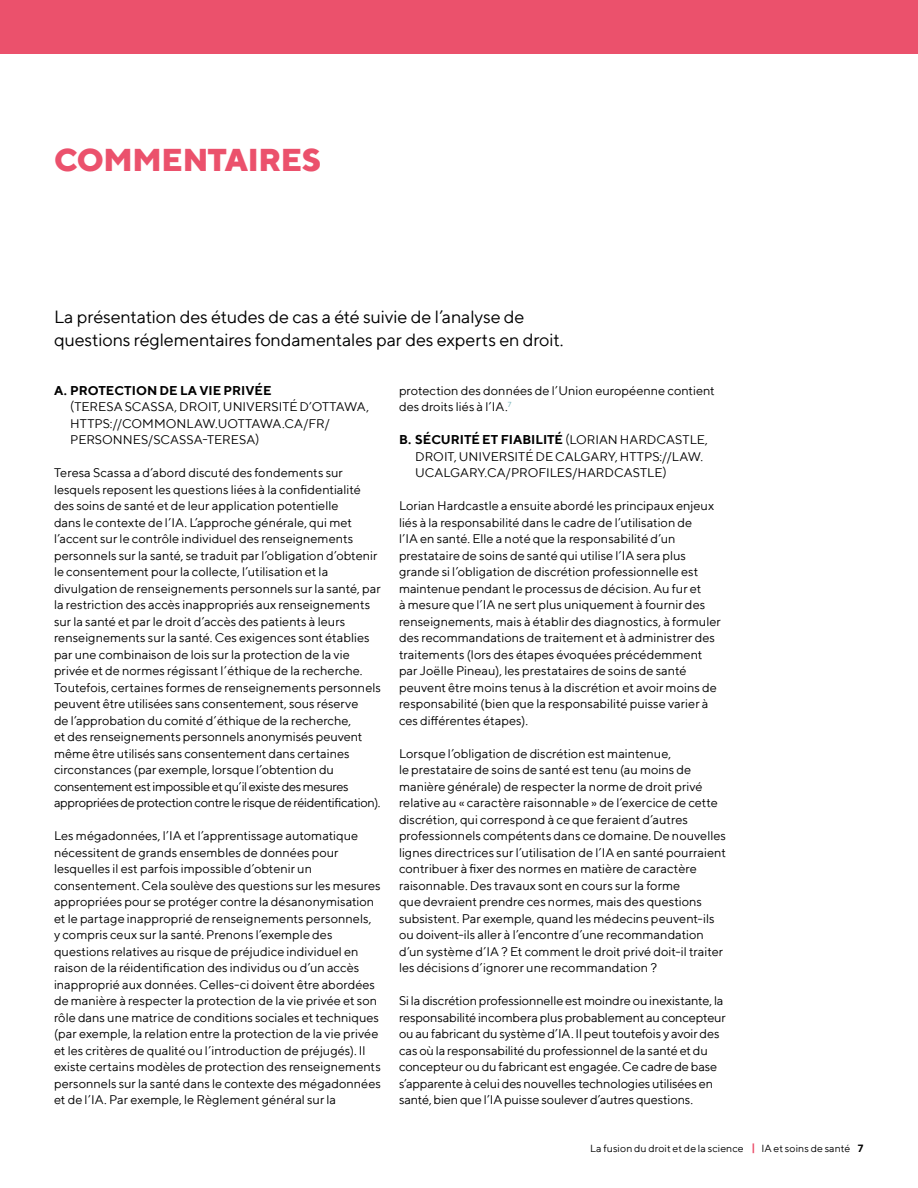
<style>
.page{position:relative;width:918px;height:1188px;background:#fff}
.page>*{position:absolute;margin:0;border:0;box-sizing:border-box;transform-origin:0 0}
.H1_-_main_header_1-r{font:800 31.5px "TT Norms";letter-spacing:-.01em;color:#eb516c}
.P_intro{font:18px/22.5px "TT Norms";letter-spacing:-.01em;color:#000}
.P_-_text{font:12.75px/16.5px "TT Norms";color:#000}
.t1{font:10.5px "TT Norms";letter-spacing:.005em;color:#000}
.s1{font-weight:700}
.s2{font-weight:700;color:#eb516c}
</style>
<div class="page">
<div style="left:0;top:0;width:918px;height:54px;background:#eb516c"></div>
<p class="H1_-_main_header_1-r" style="left:54px;top:140px;width:269px">COMMENTAIRES</p>
<p class="P_intro" style="left:54px;top:305px;width:511px">La présentation des études de cas a été suivie de l’analyse de questions réglementaires fondamentales par des experts en droit.</p>
<p class="P_-_text" style="left:70px;top:382px;width:300px;text-indent:-16px"><span class="s1">a. PROTECTION DE LA VIE PRIVÉE<br></span>(TERESA SCASSA, DROIT, UNIVERSITÉ D’OTTAWA, HTTPS://COMMONLAW.UOTTAWA.CA/FR/ PERSONNES/SCASSA-TERESA)</p>
<p class="P_-_text" style="left:54px;top:464px;width:329px">Teresa Scassa a d’abord discuté des fondements sur lesquels reposent les questions liées à la confidentialité des soins de santé et de leur application potentielle<br>dans le contexte de l’IA. L’approche générale, qui met l’accent sur le contrôle individuel des renseignements personnels sur la santé, se traduit par l’obligation d’obtenir le consentement pour la collecte, l’utilisation et la divulgation de renseignements personnels sur la santé, par la restriction des accès inappropriés aux renseignements sur la santé et par le droit d’accès des patients à leurs renseignements sur la santé. Ces exigences sont établies par une combinaison de lois sur la protection de la vie privée et de normes régissant l’éthique de la recherche.<br>Toutefois, certaines formes de renseignements personnels peuvent être utilisées sans consentement, sous réserve<br>de l’approbation du comité d’éthique de la recherche,<br>et des renseignements personnels anonymisés peuvent même être utilisés sans consentement dans certaines circonstances (par exemple, lorsque l’obtention du consentement est impossible et qu’il existe des mesures appropriées de protection contre le risque de réidentification).</p>
<p class="P_-_text" style="left:54px;top:827px;width:329px">Les mégadonnées, l’IA et l’apprentissage automatique nécessitent de grands ensembles de données pour lesquelles il est parfois impossible d’obtenir un consentement. Cela soulève des questions sur les mesures appropriées pour se protéger contre la désanonymisation et le partage inapproprié de renseignements personnels,<br>y compris ceux sur la santé. Prenons l’exemple des questions relatives au risque de préjudice individuel en raison de la réidentification des individus ou d’un accès inapproprié aux données. Celles-ci doivent être abordées de manière à respecter la protection de la vie privée et son rôle dans une matrice de conditions sociales et techniques (par exemple, la relation entre la protection de la vie privée et les critères de qualité ou l’introduction de préjugés). Il existe certains modèles de protection des renseignements personnels sur la santé dans le contexte des mégadonnées et de l’IA. Par exemple, le Règlement général sur la</p>
<p class="P_-_text" style="left:399px;top:382px;width:317px">protection des données de l’Union européenne contient des droits liés à l’IA.<sup>7</sup></p>
<p class="P_-_text" style="left:415px;top:431px;width:294px;text-indent:-16px"><span class="s1">b. SÉCURITÉ ET FIABILITÉ</span> (LORIAN HARDCASTLE,<br>DROIT, UNIVERSITÉ DE CALGARY, HTTPS://LAW.<br>UCALGARY.CA/PROFILES/HARDCASTLE)</p>
<p class="P_-_text" style="left:399px;top:497px;width:323px">Lorian Hardcastle a ensuite abordé les principaux enjeux liés à la responsabilité dans le cadre de l’utilisation de<br>l’IA en santé. Elle a noté que la responsabilité d’un prestataire de soins de santé qui utilise l’IA sera plus grande si l’obligation de discrétion professionnelle est maintenue pendant le processus de décision. Au fur et<br>à mesure que l’IA ne sert plus uniquement à fournir des renseignements, mais à établir des diagnostics, à formuler des recommandations de traitement et à administrer des traitements (lors des étapes évoquées précédemment par Joëlle Pineau), les prestataires de soins de santé peuvent être moins tenus à la discrétion et avoir moins de responsabilité (bien que la responsabilité puisse varier à ces différentes étapes).</p>
<p class="P_-_text" style="left:399px;top:745px;width:328px">Lorsque l’obligation de discrétion est maintenue,<br>le prestataire de soins de santé est tenu (au moins de manière générale) de respecter la norme de droit privé relative au « caractère raisonnable » de l’exercice de cette discrétion, qui correspond à ce que feraient d’autres professionnels compétents dans ce domaine. De nouvelles lignes directrices sur l’utilisation de l’IA en santé pourraient contribuer à fixer des normes en matière de caractère raisonnable. Des travaux sont en cours sur la forme<br>que devraient prendre ces normes, mais des questions subsistent. Par exemple, quand les médecins peuvent-ils ou doivent-ils aller à l’encontre d’une recommandation d’un système d’IA ? Et comment le droit privé doit-il traiter les décisions d’ignorer une recommandation ?</p>
<p class="P_-_text" style="left:399px;top:992px;width:328px">Si la discrétion professionnelle est moindre ou inexistante, la responsabilité incombera plus probablement au concepteur ou au fabricant du système d’IA. Il peut toutefois y avoir des cas où la responsabilité du professionnel de la santé et du concepteur ou du fabricant est engagée. Ce cadre de base s’apparente à celui des nouvelles technologies utilisées en santé, bien que l’IA puisse soulever d’autres questions.</p>
<p class="t1" style="left:590px;top:1142px;width:275px">La fusion du droit et de la science <span class="s2">|</span> IA et soins de santé <span class="s1">7</span></p>
</div>
